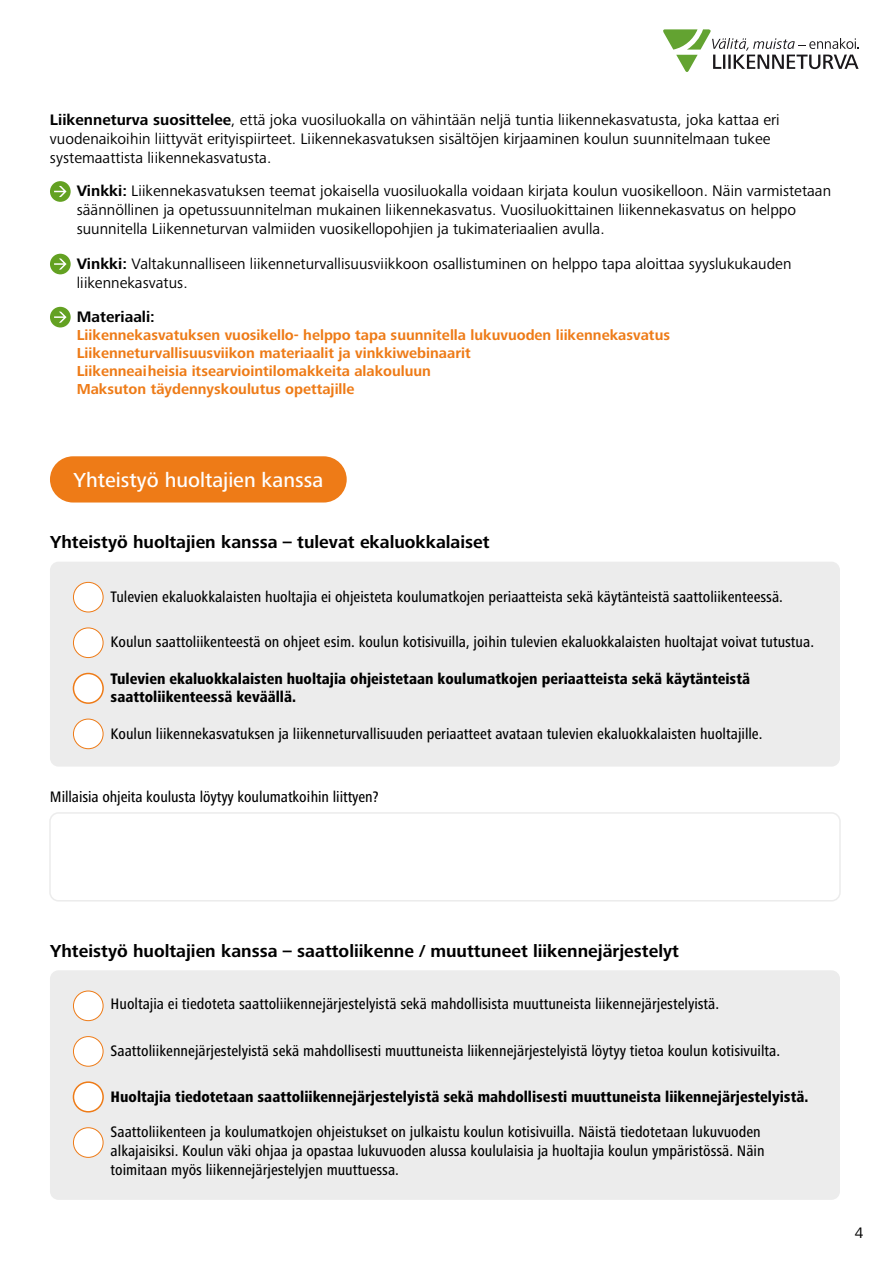
<style>
.page{position:relative;width:893px;height:1263px;background:#fff}
.page>*{position:absolute;margin:0;border:0;box-sizing:border-box;transform-origin:0 0}
.t1{font:500 21px "Frutiger Next Pro";color:#fff}
.t2{font:700 18px "Frutiger Next Pro";color:#000}
.t3{font:500 condensed 15.75px/18.9px "Frutiger Next Pro";color:#000}
.t4{font:15.75px/18.9px "Frutiger Next Pro";color:#000}
.t5{font:800 condensed 15.75px/18.9px "Frutiger Next Pro";color:#000}
.t6{font:700 15.75px "Frutiger Next Pro";color:#000}
.t7{font:700 15px/18px "Frutiger Next Pro";color:#ee7b17}
.s1{font-weight:700}
</style>
<div class="page">
<div style="left:50px;top:562px;width:790px;height:205px;background:#ececec;border-radius:9px"></div>
<div style="left:73px;top:582px;width:30px;height:30px;background:#fff;border-radius:50%"></div>
<div style="left:73px;top:582px;width:30px;height:30px;border:1px solid #ee7b17;border-radius:50%"></div>
<div style="left:73px;top:628px;width:30px;height:29px;background:#fff;border-radius:50%"></div>
<div style="left:73px;top:627px;width:30px;height:31px;border:1px solid #ee7b17;border-radius:50%"></div>
<div style="left:73px;top:673px;width:30px;height:30px;background:#fff;border-radius:50%"></div>
<div style="left:73px;top:673px;width:31px;height:31px;border:2px solid #ee7b17;border-radius:50%"></div>
<div style="left:73px;top:719px;width:30px;height:30px;background:#fff;border-radius:50%"></div>
<div style="left:73px;top:719px;width:30px;height:30px;border:1px solid #ee7b17;border-radius:50%"></div>
<svg style="left:663px;top:29px;width:196px;height:43px"></svg>
<div style="left:50px;top:181px;width:21px;height:21px;background:#63a122;border-radius:50%"></div>
<svg style="left:54px;top:186px;width:13px;height:11px"></svg>
<div style="left:50px;top:254px;width:21px;height:20px;background:#63a122;border-radius:50%"></div>
<svg style="left:54px;top:258px;width:13px;height:12px"></svg>
<div style="left:50px;top:307px;width:21px;height:20px;background:#63a122;border-radius:50%"></div>
<svg style="left:54px;top:312px;width:13px;height:11px"></svg>
<div style="left:50px;top:456px;width:297px;height:46px;background:#ee7b17;border-radius:23px"></div>
<div style="left:50px;top:970px;width:790px;height:230px;background:#ececec;border-radius:9px"></div>
<div style="left:73px;top:991px;width:30px;height:30px;background:#fff;border-radius:50%"></div>
<div style="left:73px;top:991px;width:30px;height:30px;border:1px solid #ee7b17;border-radius:50%"></div>
<div style="left:73px;top:1036px;width:30px;height:30px;background:#fff;border-radius:50%"></div>
<div style="left:73px;top:1036px;width:30px;height:30px;border:1px solid #ee7b17;border-radius:50%"></div>
<div style="left:73px;top:1082px;width:30px;height:30px;background:#fff;border-radius:50%"></div>
<div style="left:73px;top:1081px;width:31px;height:31px;border:2px solid #ee7b17;border-radius:50%"></div>
<div style="left:73px;top:1128px;width:30px;height:29px;background:#fff;border-radius:50%"></div>
<div style="left:73px;top:1127px;width:30px;height:31px;border:1px solid #ee7b17;border-radius:50%"></div>
<div style="left:49px;top:812px;width:792px;height:89px;border:2px solid #ececec;border-radius:9px"></div>
<p class="t4" style="left:50px;top:110px;width:731px"><span class="s1">Liikenneturva suosittelee</span>, että joka vuosiluokalla on vähintään neljä tuntia liikennekasvatusta, joka kattaa eri vuodenaikoihin liittyvät erityispiirteet. Liikennekasvatuksen sisältöjen kirjaaminen koulun suunnitelmaan tukee systemaattista liikennekasvatusta.</p>
<p class="t4" style="left:77px;top:182px;width:756px"><span class="s1">Vinkki:</span> Liikennekasvatuksen teemat jokaisella vuosiluokalla voidaan kirjata koulun vuosikelloon. Näin varmistetaan säännöllinen ja opetussuunnitelman mukainen liikennekasvatus. Vuosiluokittainen liikennekasvatus on helppo suunnitella Liikenneturvan valmiiden vuosikellopohjien ja tukimateriaalien avulla.</p>
<p class="t4" style="left:77px;top:254px;width:716px"><span class="s1">Vinkki:</span> Valtakunnalliseen liikenneturvallisuusviikkoon osallistuminen on helppo tapa aloittaa syyslukukauden liikennekasvatus.</p>
<p class="t6" style="left:77px;top:308px;width:80px">Materiaali:</p>
<p class="t7" style="left:77px;top:326px;width:595px">Liikennekasvatuksen vuosikello- helppo tapa suunnitella lukuvuoden liikennekasvatus Liikenneturvallisuusviikon materiaalit ja vinkkiwebinaarit<br>Liikenneaiheisia itsearviointilomakkeita alakouluun<br>Maksuton täydennyskoulutus opettajille</p>
<h1 class="t1" style="left:74px;top:468px;width:251px">Yhteistyö huoltajien kanssa</h1>
<p class="t2" style="left:50px;top:532px;width:441px">Yhteistyö huoltajien kanssa – tulevat ekaluokkalaiset</p>
<p class="t3" style="left:111px;top:587px;width:674px">Tulevien ekaluokkalaisten huoltajia ei ohjeisteta koulumatkojen periaatteista sekä käytänteistä saattoliikenteessä.</p>
<p class="t3" style="left:111px;top:633px;width:705px">Koulun saattoliikenteestä on ohjeet esim. koulun kotisivuilla, joihin tulevien ekaluokkalaisten huoltajat voivat tutustua.</p>
<p class="t5" style="left:111px;top:669px;width:641px">Tulevien ekaluokkalaisten huoltajia ohjeistetaan koulumatkojen periaatteista sekä käytänteistä saattoliikenteessä keväällä.</p>
<p class="t3" style="left:111px;top:724px;width:653px">Koulun liikennekasvatuksen ja liikenneturvallisuuden periaatteet avataan tulevien ekaluokkalaisten huoltajille.</p>
<p class="t3" style="left:50px;top:787px;width:330px">Millaisia ohjeita koulusta löytyy koulumatkoihin liittyen?</p>
<p class="t2" style="left:50px;top:941px;width:630px">Yhteistyö huoltajien kanssa – saattoliikenne / muuttuneet liikennejärjestelyt</p>
<p class="t3" style="left:111px;top:994px;width:610px">Huoltajia ei tiedoteta saattoliikennejärjestelyistä sekä mahdollisista muuttuneista liikennejärjestelyistä.</p>
<p class="t3" style="left:111px;top:1041px;width:671px">Saattoliikennejärjestelyistä sekä mahdollisesti muuttuneista liikennejärjestelyistä löytyy tietoa koulun kotisivuilta.</p>
<p class="t5" style="left:111px;top:1087px;width:699px">Huoltajia tiedotetaan saattoliikennejärjestelyistä sekä mahdollisesti muuttuneista liikennejärjestelyistä.</p>
<p class="t3" style="left:111px;top:1122px;width:656px">Saattoliikenteen ja koulumatkojen ohjeistukset on julkaistu koulun kotisivuilla. Näistä tiedotetaan lukuvuoden alkajaisiksi. Koulun väki ohjaa ja opastaa lukuvuoden alussa koululaisia ja huoltajia koulun ympäristössä. Näin toimitaan myös liikennejärjestelyjen muuttuessa.</p>
<p class="t4" style="left:855px;top:1223px;width:10px">4</p>
</div>
